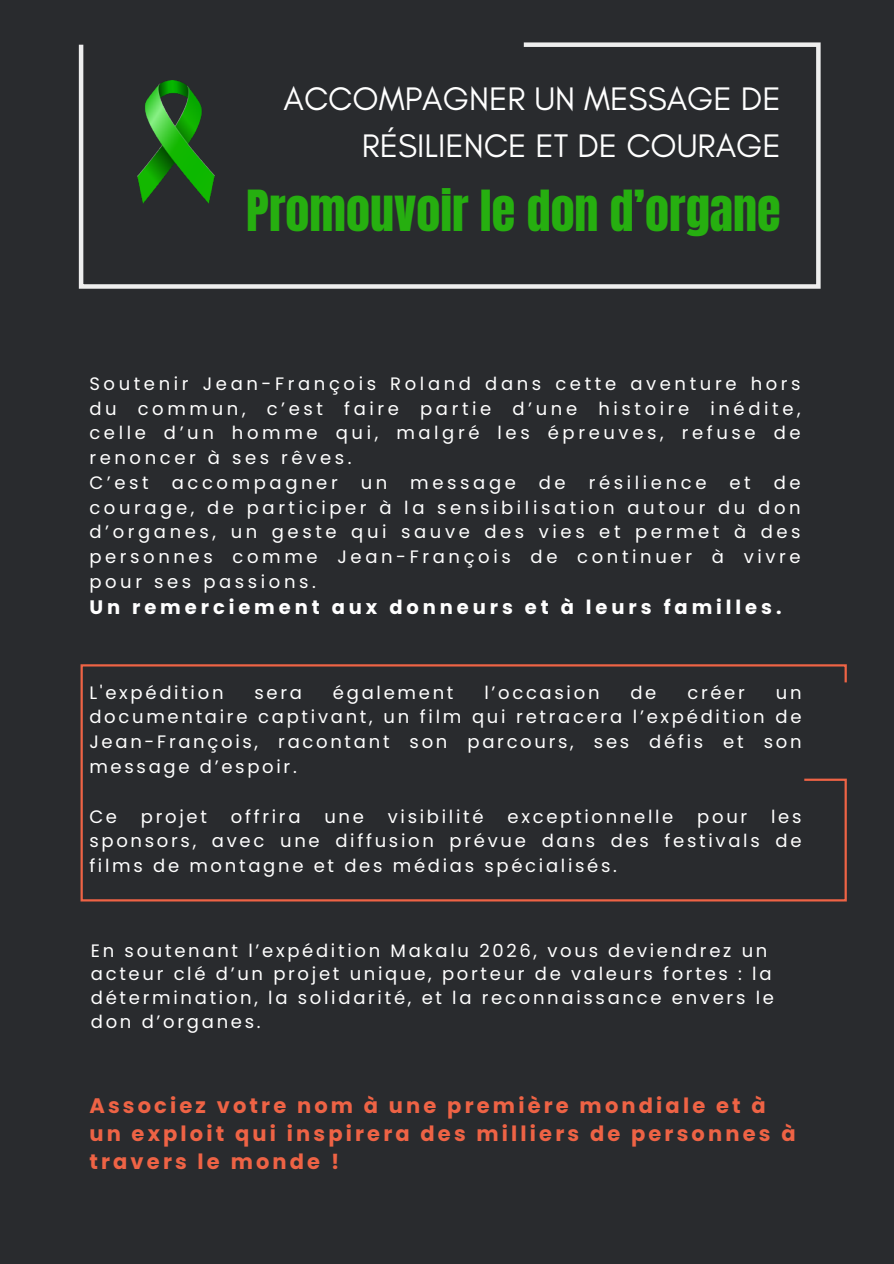
<style>
.page{position:relative;width:894px;height:1264px;background:#fff}
.page>*{position:absolute;margin:0;border:0;box-sizing:border-box;transform-origin:0 0}
.t1{font:48.15px "Anton";color:#26af10}
.t2{font:33.15px/46.2px "Glacial Indifference";color:#fff;text-align:right}
.t3{font:700 21px/28.2px "Poppins";letter-spacing:.15em;color:#ee6345}
.t4{font:700 19.5px "Poppins";letter-spacing:.2em;color:#fff}
.t5{font:18px/24.8px "Poppins";letter-spacing:.15em;color:#fff;text-align:justify}
.t6{font:18px/24.8px "Poppins";letter-spacing:.2em;color:#fff}
</style>
<div class="page">
<div style="left:0;top:0;width:893px;height:1263px;background:#292b2e"></div>
<svg style="left:78px;top:42px;width:743px;height:247px"></svg>
<img style="left:137px;top:80px;width:78px;height:124px">
<svg style="left:80px;top:664px;width:767px;height:238px"></svg>
<h2 class="t2" style="left:283px;top:76px;width:498px">ACCOMPAGNER UN MESSAGE DE<br>RÉSILIENCE ET DE COURAGE</h2>
<h1 class="t1" style="left:246px;top:176px;width:536px">Promouvoir le don d’organe</h1>
<p class="t6" style="left:89px;top:371px;width:712px">Soutenir Jean-François Roland dans cette aventure hors du commun, c’est faire partie d’une histoire inédite, celle d’un homme qui, malgré les épreuves, refuse de renoncer à ses rêves.<br>C’est</p>
<p class="t6" style="left:172px;top:470px;width:167px">accompagner</p>
<p class="t5" style="left:360px;top:470px;width:28px">un</p>
<p class="t6" style="left:410px;top:470px;width:107px">message</p>
<p class="t5" style="left:538px;top:470px;width:28px">de</p>
<p class="t6" style="left:588px;top:470px;width:119px">résilience</p>
<p class="t5" style="left:729px;top:470px;width:23px">et</p>
<p class="t5" style="left:89px;top:470px;width:712px;text-indent:684px">de courage, de participer à la sensibilisation autour du don d’organes, un geste qui sauve des vies et permet à des personnes comme Jean-François de continuer à vivre pour ses passions.</p>
<p class="t4" style="left:89px;top:593px;width:693px">Un remerciement aux donneurs et à leurs familles.</p>
<p class="t5" style="left:89px;top:680px;width:136px">L'expédition</p>
<p class="t5" style="left:254px;top:680px;width:49px">sera</p>
<p class="t5" style="left:333px;top:680px;width:122px">également</p>
<p class="t5" style="left:484px;top:680px;width:117px">l’occasion</p>
<p class="t5" style="left:630px;top:680px;width:28px">de</p>
<p class="t5" style="left:687px;top:680px;width:59px">créer</p>
<p class="t5" style="left:89px;top:680px;width:713px;text-indent:686px">un documentaire captivant, un film qui retracera l’expédition de Jean-François, racontant son parcours, ses défis et son message d’espoir.</p>
<p class="t5" style="left:89px;top:803px;width:29px">Ce</p>
<p class="t5" style="left:141px;top:803px;width:68px">projet</p>
<p class="t5" style="left:231px;top:803px;width:71px">offrira</p>
<p class="t5" style="left:324px;top:803px;width:41px">une</p>
<p class="t5" style="left:387px;top:803px;width:97px">visibilité</p>
<p class="t5" style="left:507px;top:803px;width:167px">exceptionnelle</p>
<p class="t5" style="left:697px;top:803px;width:52px">pour</p>
<p class="t5" style="left:89px;top:803px;width:713px;text-indent:681px">les sponsors, avec une diffusion prévue dans des festivals de films de montagne et des médias spécialisés.</p>
<p class="t5" style="left:91px;top:938px;width:684px;line-height:23.7px;text-align:left">En soutenant l’expédition Makalu 2026, vous deviendrez un acteur clé d’un projet unique, porteur de valeurs fortes : la détermination, la solidarité, et la reconnaissance envers le don d’organes.</p>
<p class="t3" style="left:89px;top:1091px;width:707px">Associez votre nom à une première mondiale et à un exploit qui inspirera des milliers de personnes à travers le monde !</p>
</div>
